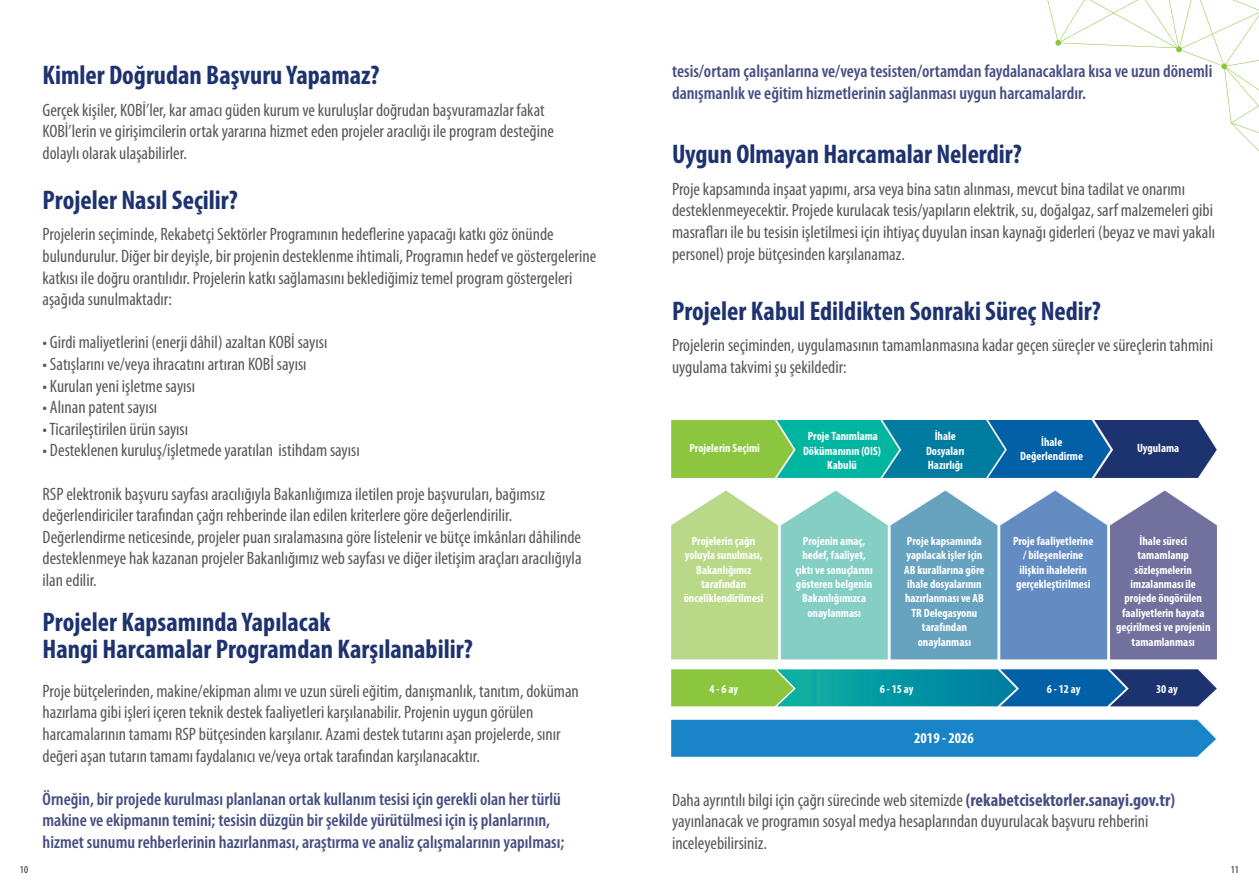
<style>
.page{position:relative;width:1259px;height:893px;background:#fff}
.page>*{position:absolute;margin:0;border:0;box-sizing:border-box;transform-origin:0 0}
.t1{font:700 condensed 27px "Myriad Pro";color:#1d326f}
.t2{font:condensed 18px/21.6px "Myriad Pro";color:#57585a}
.t3{font:600 condensed 18px/21.6px "Myriad Pro";color:#454d82}
.t4{font:700 condensed 15px "Myriad Pro";color:#fff}
.t5{font:700 condensed 12px/14.4px "Myriad Pro";color:#fff;text-align:center}
.t6{font:condensed 10.5px "Myriad Pro";color:#231f20}
.s1{font-weight:700;color:#454d82}
</style>
<div class="page">
<svg style="left:1047px;top:0;width:212px;height:152px"></svg>
<img style="left:671px;top:421px;width:545px;height:336px">
<p class="t1" style="left:43px;top:58px;width:338px">Kimler Doğrudan Başvuru Yapamaz?</p>
<p class="t2" style="left:43px;top:99px;width:513px">Gerçek kişiler, KOBİ’ler, kar amacı güden kurum ve kuruluşlar doğrudan başvuramazlar fakat<br>KOBİ’lerin ve girişimcilerin ortak yararına hizmet eden projeler aracılığı ile program desteğine dolaylı olarak ulaşabilirler.</p>
<p class="t1" style="left:43px;top:183px;width:197px">Projeler Nasıl Seçilir?</p>
<p class="t2" style="left:43px;top:223px;width:555px">Projelerin seçiminde, Rekabetçi Sektörler Programının hedeflerine yapacağı katkı göz önünde bulundurulur. Diğer bir deyişle, bir projenin desteklenme ihtimali, Programın hedef ve göstergelerine katkısı ile doğru orantılıdır. Projelerin katkı sağlamasını beklediğimiz temel program göstergeleri aşağıda sunulmaktadır:</p>
<p class="t2" style="left:43px;top:331px;width:286px">• Girdi maliyetlerini (enerji dâhil) azaltan KOBİ sayısı</p>
<p class="t2" style="left:43px;top:353px;width:265px">• Satışlarını ve/veya ihracatını artıran KOBİ sayısı</p>
<p class="t2" style="left:43px;top:375px;width:154px">• Kurulan yeni işletme sayısı</p>
<p class="t2" style="left:43px;top:396px;width:116px">• Alınan patent sayısı</p>
<p class="t2" style="left:43px;top:418px;width:147px">• Ticarileştirilen ürün sayısı</p>
<p class="t2" style="left:43px;top:439px;width:319px">• Desteklenen kuruluş/işletmede yaratılan istihdam sayısı</p>
<p class="t2" style="left:43px;top:483px;width:540px">RSP elektronik başvuru sayfası aracılığıyla Bakanlığımıza iletilen proje başvuruları, bağımsız değerlendiriciler tarafından çağrı rehberinde ilan edilen kriterlere göre değerlendirilir.<br>Değerlendirme neticesinde, projeler puan sıralamasına göre listelenir ve bütçe imkânları dâhilinde desteklenmeye hak kazanan projeler Bakanlığımız web sayfası ve diğer iletişim araçları aracılığıyla ilan edilir.</p>
<p class="t1" style="left:43px;top:605px;width:289px">Projeler Kapsamında Yapılacak</p>
<p class="t1" style="left:43px;top:632px;width:432px">Hangi Harcamalar Programdan Karşılanabilir?</p>
<p class="t2" style="left:43px;top:680px;width:538px">Proje bütçelerinden, makine/ekipman alımı ve uzun süreli eğitim, danışmanlık, tanıtım, doküman hazırlama gibi işleri içeren teknik destek faaliyetleri karşılanabilir. Projenin uygun görülen harcamalarının tamamı RSP bütçesinden karşılanır. Azami destek tutarını aşan projelerde, sınır değeri aşan tutarın tamamı faydalanıcı ve/veya ortak tarafından karşılanacaktır.</p>
<p class="t3" style="left:43px;top:788px;width:523px">Örneğin, bir projede kurulması planlanan ortak kullanım tesisi için gerekli olan her türlü makine ve ekipmanın temini; tesisin düzgün bir şekilde yürütülmesi için iş planlarının, hizmet sunumu rehberlerinin hazırlanması, araştırma ve analiz çalışmalarının yapılması;</p>
<p class="t3" style="left:672px;top:60px;width:542px">tesis/ortam çalışanlarına ve/veya tesisten/ortamdan faydalanacaklara kısa ve uzun dönemli danışmanlık ve eğitim hizmetlerinin sağlanması uygun harcamalardır.</p>
<p class="t1" style="left:672px;top:137px;width:351px">Uygun Olmayan Harcamalar Nelerdir?</p>
<p class="t2" style="left:672px;top:178px;width:544px">Proje kapsamında inşaat yapımı, arsa veya bina satın alınması, mevcut bina tadilat ve onarımı desteklenmeyecektir. Projede kurulacak tesis/yapıların elektrik, su, doğalgaz, sarf malzemeleri gibi masrafları ile bu tesisin işletilmesi için ihtiyaç duyulan insan kaynağı giderleri (beyaz ve mavi yakalı personel) proje bütçesinden karşılanamaz.</p>
<p class="t1" style="left:672px;top:294px;width:430px">Projeler Kabul Edildikten Sonraki Süreç Nedir?</p>
<p class="t2" style="left:672px;top:334px;width:542px">Projelerin seçiminden, uygulamasının tamamlanmasına kadar geçen süreçler ve süreçlerin tahmini uygulama takvimi şu şekildedir:</p>
<p class="t5" style="left:689px;top:440px;width:72px">Projelerin Seçimi</p>
<p class="t5" style="left:807px;top:429px;width:72px">Proje Tanımlama</p>
<p class="t5" style="left:803px;top:443px;width:79px">Dökümanının (OIS)</p>
<p class="t5" style="left:827px;top:457px;width:31px">Kabulü</p>
<p class="t5" style="left:934px;top:429px;width:23px">İhale</p>
<p class="t5" style="left:926px;top:443px;width:40px">Dosyaları</p>
<p class="t5" style="left:927px;top:457px;width:37px">Hazırlığı</p>
<p class="t5" style="left:1041px;top:434px;width:23px">İhale</p>
<p class="t5" style="left:1020px;top:449px;width:64px">Değerlendirme</p>
<p class="t5" style="left:1137px;top:440px;width:44px">Uygulama</p>
<p class="t5" style="left:684px;top:533px;width:81px">Projelerin çağrı yoluyla sunulması,<br>Bakanlığımız tarafından önceliklendirilmesi</p>
<p class="t5" style="left:795px;top:533px;width:79px">Projenin amaç, hedef, faaliyet, çıktı ve sonuçlarını gösteren belgenin<br>Bakanlığımızca onaylanması</p>
<p class="t5" style="left:904px;top:533px;width:82px">Proje kapsamında yapılacak işler için<br>AB kurallarına göre ihale dosyalarının hazırlanması ve AB<br>TR Delegasyonu tarafından onaylanması</p>
<p class="t5" style="left:1013px;top:533px;width:82px">Proje faaliyetlerine / bileşenlerine ilişkin ihalelerin gerçekleştirilmesi</p>
<p class="t5" style="left:1139px;top:533px;width:49px">İhale süreci</p>
<p class="t5" style="left:1130px;top:548px;width:67px">tamamlanıp sözleşmelerin imzalanması ile</p>
<p class="t5" style="left:1116px;top:591px;width:96px">projede öngörülen faaliyetlerin hayata geçirilmesi ve projenin tamamlanması</p>
<p class="t5" style="left:709px;top:681px;width:30px">4 - 6 ay</p>
<p class="t5" style="left:879px;top:681px;width:35px">6 - 15 ay</p>
<p class="t5" style="left:1046px;top:681px;width:35px">6 - 12 ay</p>
<p class="t5" style="left:1156px;top:681px;width:23px">30 ay</p>
<p class="t4" style="left:914px;top:728px;width:61px">2019 - 2026</p>
<p class="t2" style="left:672px;top:789px;width:504px">Daha ayrıntılı bilgi için çağrı sürecinde web sitemizde <span class="s1">(rekabetcisektorler.sanayi.gov.tr)</span></p>
<p class="t2" style="left:672px;top:810px;width:478px">yayınlanacak ve programın sosyal medya hesaplarından duyurulacak başvuru rehberini inceleyebilirsiniz.</p>
<p class="t6" style="left:20px;top:863px;width:10px">10</p>
<p class="t6" style="left:1231px;top:863px;width:10px">11</p>
</div>
